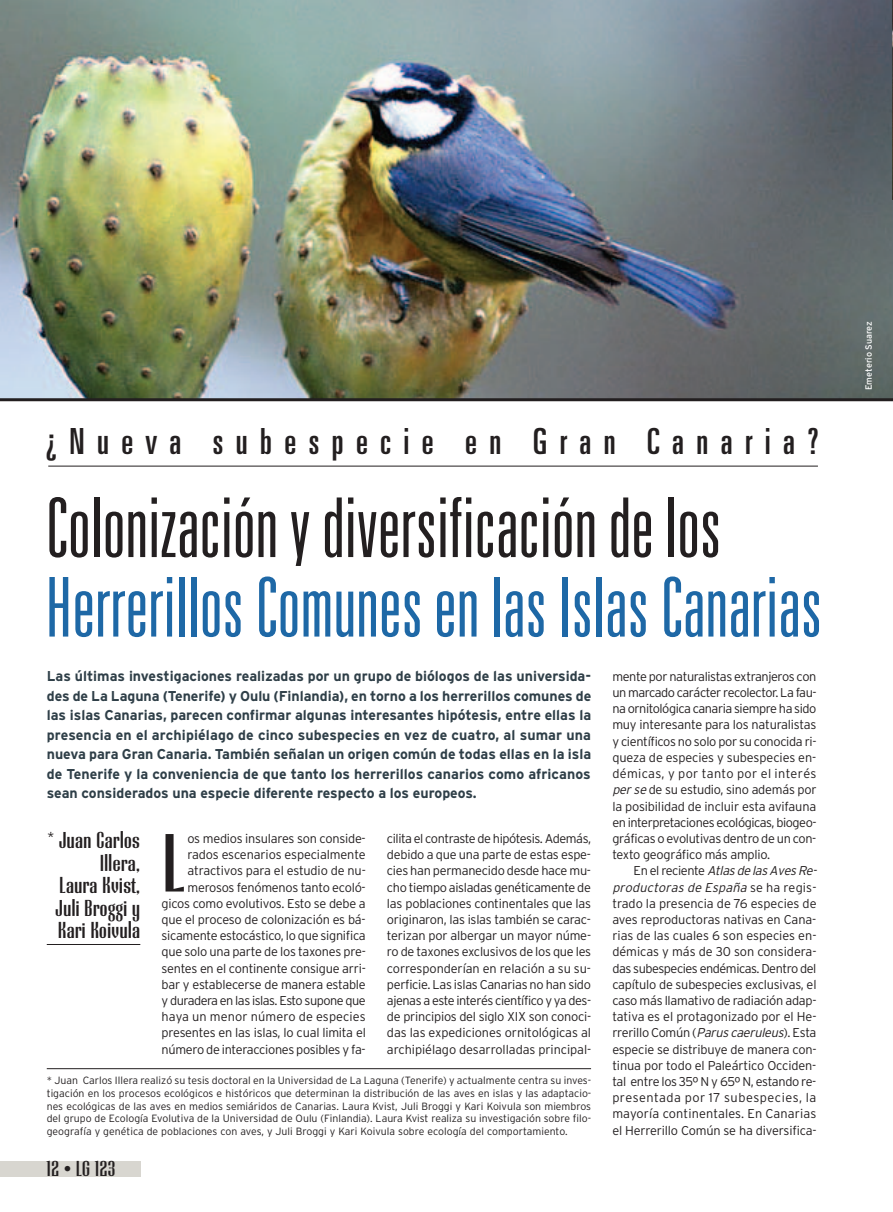
<style>
.page{position:relative;width:893px;height:1212px;background:#fff}
.page>*{position:absolute;margin:0;border:0;box-sizing:border-box;transform-origin:0 0}
.t1{font:85.65px "Cg Radiant Bd Ex Cd";color:#231f20}
.t2{font:300 ultra-condensed 82.5px "Univers";color:#1e68a6}
.t3{font:300 ultra-condensed 82.5px "Univers";color:#231f20}
.t4{font:ultra-condensed 36px "Univers";letter-spacing:.35em;color:#231f20}
.t5{font:24px/22.5px "Cg Radiant Bd Ex Cd";letter-spacing:-.005em;color:#231f20;text-align:right}
.t6{font:22.5px "Cg Radiant Bd Ex Cd";color:#231f20}
.t7{font:700 14.25px/19.5px "Interstate";color:#2f3f48;text-align:justify}
.t8{font:300 12.75px/16.2px "Interstate";letter-spacing:-.02em;color:#231f20;text-align:justify}
.t9{font:300 10.5px/12.6px "Interstate";color:#231f20;text-align:justify}
.t10{font:9px "Interstate";color:#fff}
.s1{font-style:italic}
.s2{font-size:15px}
</style>
<div class="page">
<hr style="left:48px;top:466px;width:770px;height:1px;background:#231f20">
<div style="left:0;top:1161px;width:140px;height:15px;background:#d8d6d0"></div>
<hr style="left:47px;top:944px;width:93px;height:1px;background:#231f20">
<hr style="left:47px;top:1068px;width:544px;height:1px;background:#231f20">
<img style="left:0;top:0;width:893px;height:398px">
<img style="left:892px;top:0;width:1px;height:199px">
<hr style="left:0;top:398px;width:893px;height:3px;background:#231f20">
<h3 class="t4" style="left:46px;top:428px;width:774px">¿Nueva subespecie en Gran Canaria?</h3>
<h2 class="t3" style="left:45px;top:497px;width:677px">Colonización y diversificación de los</h2>
<h2 class="t2" style="left:45px;top:577px;width:778px">Herrerillos Comunes en las Islas Canarias</h2>
<p class="t7" style="left:47px;top:667px;width:546px">Las últimas investigaciones realizadas por un grupo de biólogos de las universida&shy;des de La Laguna (Tenerife) y Oulu (Finlandia), en torno a los herrerillos comunes de las islas Canarias, parecen confirmar algunas interesantes hipótesis, entre ellas la presencia en el archipiélago de cinco subespecies en vez de cuatro, al sumar una nueva para Gran Canaria. También señalan un origen común de todas ellas en la isla de Tenerife y la conveniencia de que tanto los herrerillos canarios como africanos sean considerados una especie diferente respecto a los europeos.</p>
<p class="t8" style="left:612px;top:668px;width:206px">mente por naturalistas extranjeros con un marcado carácter recolector. La fau&shy;na ornitológica canaria siempre ha sido muy interesante para los naturalistas y científicos no solo por su conocida ri&shy;queza de especies y subespecies en&shy;démicas, y por tanto por el interés <span class="s1">per se</span>de su estudio, sino además por la posibilidad de incluir esta avifauna en interpretaciones ecológicas, biogeo&shy;gráficas o evolutivas dentro de un con&shy;texto geográfico más amplio.</p>
<p class="t8" style="left:612px;top:863px;width:208px;text-align:left;text-indent:21px">E n e l re c i e nte <span class="s1">Atlas de las Aves Re&shy;productoras de España</span> se h a re g i s - trado la presencia de 76 especies de aves reproductoras nativas en Cana&shy;rias de las cuales 6 son especies en&shy;démicas y más de 30 son considera&shy;das subespecies endémicas. Dentro del capítulo de subespecies exclusivas, el caso más llamativo de radiación adap&shy;tativa es el protagonizado por el He&shy;rrerillo Común (<span class="s1">Parus caeruleus</span>). Esta especie se distribuye de manera con&shy;tinua por todo el Paleártico Occiden&shy;tal entre los 35º N y 65º N, estando re&shy;presentada por 17 subespecies, la mayoría continentales. En Canarias el Herrerillo Común se ha diversifica-</p>
<h3 class="t5" style="left:48px;top:830px;width:94px">* Juan Carlos<br>Illera,<br>Laura Kvist,<br>Juli Broggi y<br>Kari Koivula</h3>
<p class="t8" style="left:387px;top:830px;width:206px">cilita el contraste de hipótesis. Además, debido a que una parte de estas espe&shy;cies han permanecido desde hace mu&shy;cho tiempo aisladas genéticamente de las poblaciones continentales que las originaron, las islas también se carac&shy;terizan por albergar un mayor núme&shy;ro de taxones exclusivos de los que les corresponderían en relación a su su&shy;perficie. Las islas Canarias no han sido ajenas a este interés científico y ya des&shy;de principios del siglo XIX son conoci&shy;das las expediciones ornitológicas al archipiélago desarrolladas principal-</p>
<p class="t8" style="left:162px;top:830px;width:206px;text-align:right">os medios insulares son conside&shy;rados escenarios especialmente atractivos para el estudio de nu&shy;merosos fenómenos tanto ecoló&shy;gicos como evolutivos. Esto se debe a que el proceso de colonización es bá&shy;sicamente estocástico, lo que significa que solo una parte de los taxones pre&shy;sentes en el continente consigue arri&shy;bar y establecerse de manera estable y duradera en las islas. Esto supone que haya un menor número de especies presentes en las islas, lo cual limita el número de interacciones posibles y fa-</p>
<p class="t9" style="left:47px;top:1074px;width:546px">* Juan Carlos Illera realizó su tesis doctoral en la Universidad de La Laguna (Tenerife) y actualmente centra su inves&shy;tigación en los procesos ecológicos e históricos que determinan la distribución de las aves en islas y las adaptacio&shy;nes ecológicas de las aves en medios semiáridos de Canarias. Laura Kvist, Juli Broggi y Kari Koivula son miembros del grupo de Ecología Evolutiva de la Universidad de Oulu (Finlandia). Laura Kvist realiza su investigación sobre filo&shy;geografía y genética de poblaciones con aves, y Juli Broggi y Kari Koivula sobre ecología del comportamiento.</p>
<h1 class="t1" style="left:162px;top:818px;width:25px">L</h1>
<h3 class="t6" style="left:47px;top:1157px;width:71px">12 <span class="s2">•</span> LG 123</h3>
<p class="t10" style="left:864px;top:390px;width:70px;rotate:-90deg">Emeterio Suarez</p>
</div>
